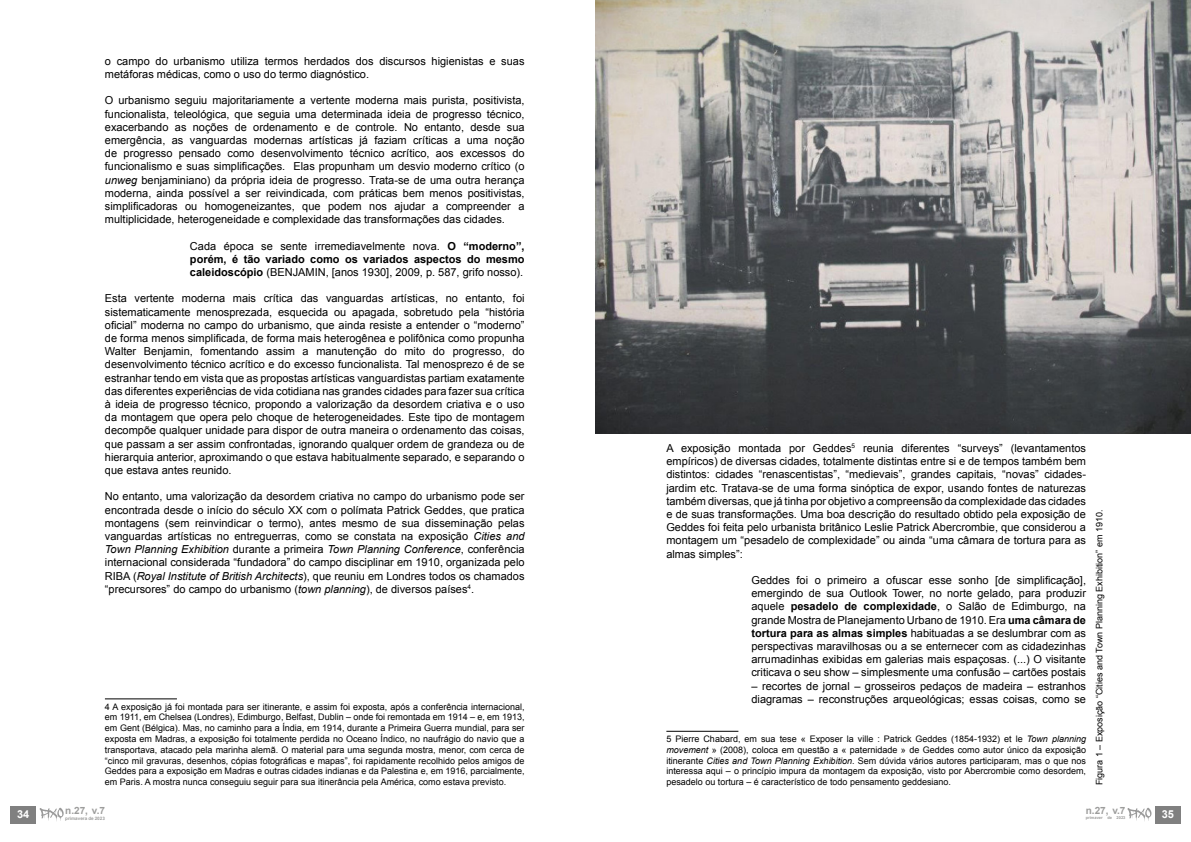
<style>
.page{position:relative;width:1191px;height:842px;background:#fff}
.page>*{position:absolute;margin:0;border:0;box-sizing:border-box;transform-origin:0 0}
.t1{font:11px/13.2px "Arial";color:#000;text-align:justify}
.t2{font:700 11px "Arial";color:#fff}
.t3{font:700 10px "Arial";color:#9d9d9c}
.t4{font:9px/10.8px "Arial";color:#000;text-align:justify}
.t5{font:700 4.6px "Arial";color:#9d9d9c}
.t6{font:700 4px "Arial";color:#9d9d9c}
.s1{font-style:italic}
.s2{font-weight:700}
</style>
<div class="page">
<div style="left:11px;top:806px;width:25px;height:17px;background:#808080"></div>
<svg style="left:40px;top:808px;width:24px;height:13px"></svg>
<div style="left:1155px;top:806px;width:25px;height:17px;background:#808080"></div>
<svg style="left:1127px;top:808px;width:24px;height:13px"></svg>
<hr style="left:105px;top:698px;width:72px;height:1px;background:#000">
<hr style="left:666px;top:731px;width:72px;height:1px;background:#000">
<img style="left:595px;top:0;width:595px;height:434px">
<p class="t1" style="left:105px;top:54px;width:421px">o campo do urbanismo utiliza termos herdados dos discursos higienistas e suas metáforas médicas, como o uso do termo diagnóstico.</p>
<p class="t1" style="left:105px;top:94px;width:421px">O urbanismo seguiu majoritariamente a vertente moderna mais purista, positivista, funcionalista, teleológica, que seguia uma determinada ideia de progresso técnico, exacerbando as noções de ordenamento e de controle. No entanto, desde sua emergência, as vanguardas modernas artísticas já faziam críticas a uma noção de progresso pensado como desenvolvimento técnico acrítico, aos excessos do funcionalismo e suas simplificações. Elas propunham um desvio moderno crítico (o <span class="s1">unweg</span> benjaminiano) da própria ideia de progresso. Trata-se de uma outra herança moderna, ainda possível a ser reivindicada, com práticas bem menos positivistas, simplificadoras ou homogeneizantes, que podem nos ajudar a compreender a multiplicidade, heterogeneidade e complexidade das transformações das cidades.</p>
<p class="t1" style="left:190px;top:239px;width:336px">Cada época se sente irremediavelmente nova. <span class="s2">O “moderno”, porém, é tão variado como os variados aspectos do mesmo caleidoscópio</span> (BENJAMIN, [anos 1930], 2009, p. 587, grifo nosso).</p>
<p class="t1" style="left:105px;top:292px;width:421px">Esta vertente moderna mais crítica das vanguardas artísticas, no entanto, foi sistematicamente menosprezada, esquecida ou apagada, sobretudo pela “história oficial” moderna no campo do urbanismo, que ainda resiste a entender o “moderno” de forma menos simplificada, de forma mais heterogênea e polifônica como propunha Walter Benjamin, fomentando assim a manutenção do mito do progresso, do desenvolvimento técnico acrítico e do excesso funcionalista. Tal menosprezo é de se estranhar tendo em vista que as propostas artísticas vanguardistas partiam exatamente das diferentes experiências de vida cotidiana nas grandes cidades para fazer sua crítica à ideia de progresso técnico, propondo a valorização da desordem criativa e o uso da montagem que opera pelo choque de heterogeneidades. Este tipo de montagem decompõe qualquer unidade para dispor de outra maneira o ordenamento das coisas, que passam a ser assim confrontadas, ignorando qualquer ordem de grandeza ou de hierarquia anterior, aproximando o que estava habitualmente separado, e separando o que estava antes reunido.</p>
<p class="t1" style="left:105px;top:490px;width:421px">No entanto, uma valorização da desordem criativa no campo do urbanismo pode ser encontrada desde o início do século XX com o polímata Patrick Geddes, que pratica montagens (sem reinvindicar o termo), antes mesmo de sua disseminação pelas vanguardas artísticas no entreguerras, como se constata na exposição <span class="s1">Cities and Town Planning Exhibition</span> durante a primeira <span class="s1">Town Planning Conference</span>, conferência internacional considerada “fundadora” do campo disciplinar em 1910, organizada pelo RIBA (<span class="s1">Royal Institute of British Architects</span>), que reuniu em Londres todos os chamados “precursores” do campo do urbanismo (<span class="s1">town planning</span>), de diversos países<sup>4</sup>.</p>
<p class="t4" style="left:105px;top:701px;width:421px">4 A exposição já foi montada para ser itinerante, e assim foi exposta, após a conferência internacional, em 1911, em Chelsea (Londres), Edimburgo, Belfast, Dublin – onde foi remontada em 1914 – e, em 1913, em Gent (Bélgica). Mas, no caminho para a Índia, em 1914, durante a Primeira Guerra mundial, para ser exposta em Madras, a exposição foi totalmente perdida no Oceano Índico, no naufrágio do navio que a transportava, atacado pela marinha alemã. O material para uma segunda mostra, menor, com cerca de “cinco mil gravuras, desenhos, cópias fotográficas e mapas”, foi rapidamente recolhido pelos amigos de Geddes para a exposição em Madras e outras cidades indianas e da Palestina e, em 1916, parcialmente, em Paris. A mostra nunca conseguiu seguir para sua itinerância pela América, como estava previsto.</p>
<p class="t2" style="left:17px;top:807px;width:14px">34</p>
<p class="t3" style="left:65px;top:804px;width:41px">n.27, v.7</p>
<p class="t5" style="left:65px;top:815px;width:41px">primavera de 2023</p>
<p class="t1" style="left:666px;top:442px;width:421px">A exposição montada por Geddes<sup>5</sup> reunia diferentes “surveys” (levantamentos empíricos) de diversas cidades, totalmente distintas entre si e de tempos também bem distintos: cidades “renascentistas”, “medievais”, grandes capitais, “novas” cidades&shy;jardim etc. Tratava-se de uma forma sinóptica de expor, usando fontes de naturezas também diversas, que já tinha por objetivo a compreensão da complexidade das cidades e de suas transformações. Uma boa descrição do resultado obtido pela exposição de Geddes foi feita pelo urbanista britânico Leslie Patrick Abercrombie, que considerou a montagem um “pesadelo de complexidade” ou ainda “uma câmara de tortura para as almas simples”:</p>
<p class="t1" style="left:751px;top:574px;width:336px">Geddes foi o primeiro a ofuscar esse sonho [de simplificação], emergindo de sua Outlook Tower, no norte gelado, para produzir aquele <span class="s2">pesadelo de complexidade</span>, o Salão de Edimburgo, na grande Mostra de Planejamento Urbano de 1910. Era <span class="s2">uma câmara de tortura para as almas simples</span> habituadas a se deslumbrar com as perspectivas maravilhosas ou a se enternecer com as cidadezinhas arrumadinhas exibidas em galerias mais espaçosas. (...) O visitante criticava o seu show – simplesmente uma confusão – cartões postais</p>
<p class="t1" style="left:751px;top:679px;width:336px">– recortes de jornal – grosseiros pedaços de madeira – estranhos diagramas – reconstruções arqueológicas; essas coisas, como se</p>
<p class="t4" style="left:666px;top:734px;width:421px">5 Pierre Chabard, em sua tese « Exposer la ville : Patrick Geddes (1854-1932) et le <span class="s1">Town planning movement</span> » (2008), coloca em questão a « paternidade » de Geddes como autor único da exposição itinerante <span class="s1">Cities and Town Planning Exhibition</span>. Sem dúvida vários autores participaram, mas o que nos interessa aqui – o princípio impura da montagem da exposição, visto por Abercrombie como desordem, pesadelo ou tortura – é característico de todo pensamento geddesiano.</p>
<p class="t4" style="left:1094px;top:785px;width:277px;rotate:-90deg">Figura 1 – Exposição “Cities and Town Planning Exhibition” em 1910.</p>
<p class="t3" style="left:1085px;top:804px;width:41px">n.27, v.7</p>
<p class="t6" style="left:1085px;top:815px;width:41px">primaver de 2023</p>
<p class="t2" style="left:1161px;top:807px;width:14px">35</p>
</div>
